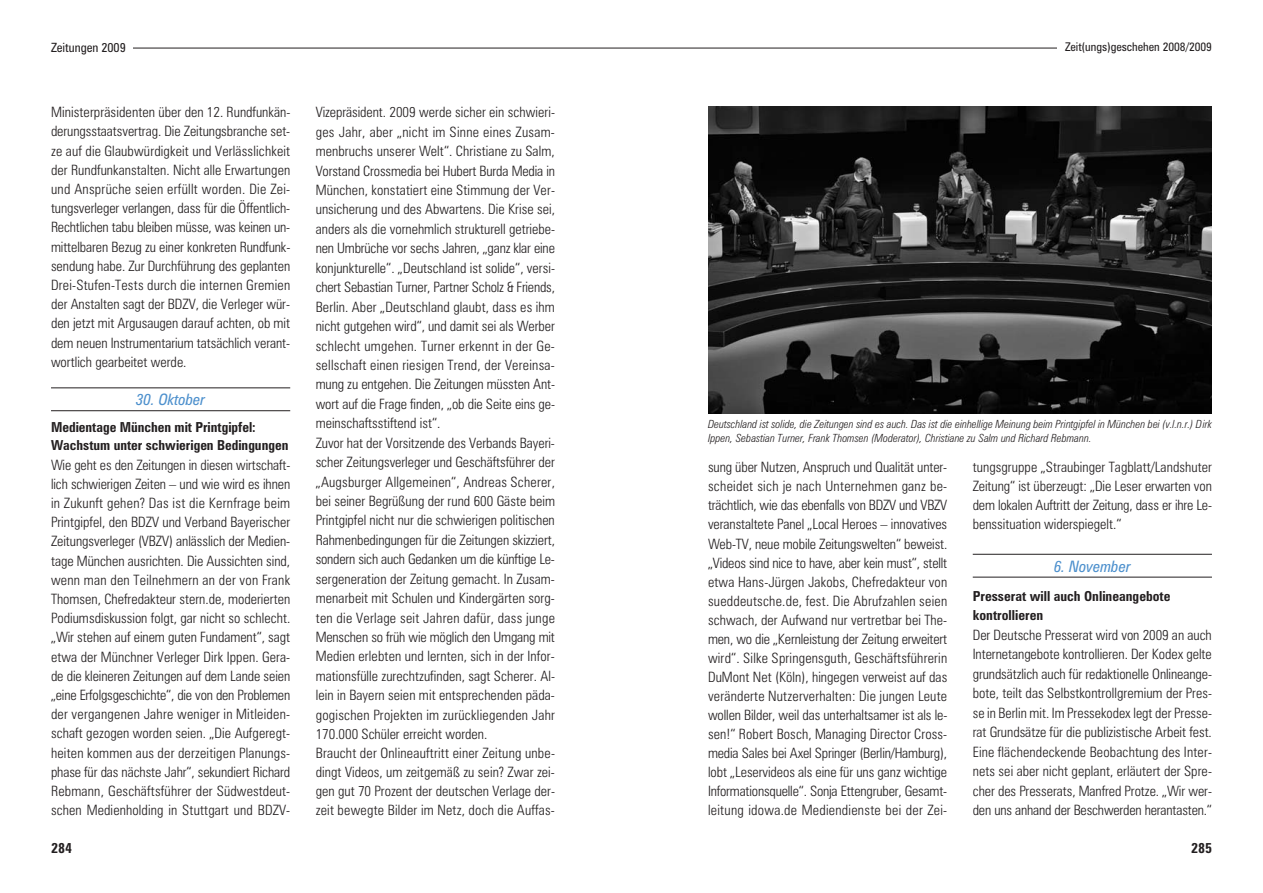
<style>
.page{position:relative;width:1263px;height:893px;background:#fff}
.page>*{position:absolute;margin:0;border:0;box-sizing:border-box;transform-origin:0 0}
.t1{font:italic 15.75px "Zurich Cn BT";color:#4d90cd}
.t2{font:14.25px/19.4px "Zurich Lt Cn BT";color:#231f20;text-align:justify}
.t3{font:700 14.25px "Zurich Cn BT";color:#231f20}
.t4{font:700 13.8px/19.5px "Zurich Cn BT";color:#231f20}
.t5{font:12.75px "Zurich Cn BT";color:#231f20}
.t6{font:12px "Zurich Cn BT";color:#231f20}
.t7{font:italic 11.25px/13.5px "Zurich Lt Cn";color:#231f20}
</style>
<div class="page">
<hr style="left:78px;top:48px;width:1104px;height:1px;background:#231f20">
<div style="left:1058px;top:33px;width:158px;height:26px;background:#fff"></div>
<hr style="left:973px;top:554px;width:239px;height:1px;background:#231f20">
<hr style="left:973px;top:577px;width:239px;height:1px;background:#231f20">
<div style="left:43px;top:33px;width:90px;height:26px;background:#fff"></div>
<hr style="left:51px;top:387px;width:239px;height:1px;background:#231f20">
<hr style="left:51px;top:410px;width:239px;height:1px;background:#231f20">
<img style="left:708px;top:106px;width:504px;height:308px">
<p class="t5" style="left:51px;top:43px;width:76px">Zeitungen 2009</p>
<p class="t6" style="left:1065px;top:43px;width:148px">Zeit(ungs)geschehen 2008/2009</p>
<p class="t2" style="left:51px;top:104px;width:241px">Ministerpräsidenten über den 12. Rundfunkän&shy;derungsstaatsvertrag. Die Zeitungsbranche set&shy;ze auf die Glaubwürdigkeit und Verlässlichkeit der Rundfunkanstalten. Nicht alle Erwartungen und Ansprüche seien erfüllt worden. Die Zei&shy;tungsverleger verlangen, dass für die Öffentlich-Rechtlichen tabu bleiben müsse, was keinen un&shy;mittelbaren Bezug zu einer konkreten Rundfunk&shy;sendung habe. Zur Durchführung des geplanten Drei-Stufen-Tests durch die internen Gremien der Anstalten sagt der BDZV, die Verleger wür&shy;den jetzt mit Argusaugen darauf achten, ob mit dem neuen Instrumentarium tatsächlich verant&shy;wortlich gearbeitet werde.</p>
<p class="t1" style="left:136px;top:394px;width:71px">30. Oktober</p>
<p class="t4" style="left:51px;top:419px;width:239px;line-height:18.8px">Medientage München mit Printgipfel:<br>Wachstum unter schwierigen Bedingungen</p>
<p class="t2" style="left:51px;top:456px;width:241px">Wie geht es den Zeitungen in diesen wirtschaft&shy;lich schwierigen Zeiten – und wie wird es ihnen in Zukunft gehen? Das ist die Kernfrage beim Printgipfel, den BDZV und Verband Bayerischer Zeitungsverleger (VBZV) anlässlich der Medien&shy;tage München ausrichten. Die Aussichten sind, wenn man den Teilnehmern an der von Frank Thomsen, Chefredakteur stern.de, moderierten Podiumsdiskussion folgt, gar nicht so schlecht. „Wir stehen auf einem guten Fundament“, sagt etwa der Münchner Verleger Dirk Ippen. Gera&shy;de die kleineren Zeitungen auf dem Lande seien „eine Erfolgsgeschichte“, die von den Problemen der vergangenen Jahre weniger in Mitleiden&shy;schaft gezogen worden seien. „Die Aufgeregt&shy;heiten kommen aus der derzeitigen Planungs&shy;phase für das nächste Jahr“, sekundiert Richard Rebmann, Geschäftsführer der Südwestdeut&shy;schen Medienholding in Stuttgart und BDZV-</p>
<p class="t2" style="left:316px;top:104px;width:241px;text-align:left">Vizepräsident. 2009 werde sicher ein schwieri&shy;ges Jahr, aber „nicht im Sinne eines Zusam - menbruchs unserer Welt“. Christiane zu Salm, Vorstand Crossmedia bei Hubert Burda Media in München, konstatiert eine Stimmung der Ver&shy;unsicherung und des Abwartens. Die Krise sei, anders als die vornehmlich strukturell getriebe&shy;nen Umbrüche vor sechs Jahren, „ganz klar eine konjunkturelle“. „Deutschland ist solide“, versi&shy;chert Sebastian Turner, Partner Scholz &amp; Friends, Berlin. Aber „Deutschland glaubt, dass es ihm nicht gutgehen wird“, und damit sei als Werber schlecht umgehen. Turner erkennt in der Ge&shy;sellschaft einen riesigen Trend, der Vereinsa&shy;mung zu entgehen. Die Zeitungen müssten Ant&shy;wort auf die Frage finden, „ob die Seite eins ge&shy;meinschaftsstiftend ist“.<br>Zuvor hat der Vorsitzende des Verbands Bayeri&shy;scher Zeitungsverleger und Geschäftsführer der „Augsburger Allgemeinen“, Andreas Scherer, bei seiner Begrüßung der rund 600 Gäste beim Printgipfel nicht nur die schwierigen politischen Rahmenbedingungen für die Zeitungen skizziert, sondern sich auch Gedanken um die künftige Le&shy;sergeneration der Zeitung gemacht. In Zusam - menarbeit mit Schulen und Kindergärten sorg&shy;ten die Verlage seit Jahren dafür, dass junge Menschen so früh wie möglich den Umgang mit Medien erlebten und lernten, sich in der Infor&shy;mationsfülle zurechtzufinden, sagt Scherer. Al&shy;lein in Bayern seien mit entsprechenden päda&shy;gogischen Projekten im zurückliegenden Jahr 170.000 Schüler erreicht worden.<br>Braucht der Onlineauftritt einer Zeitung unbe&shy;dingt Videos, um zeitgemäß zu sein? Zwar zei&shy;gen gut 70 Prozent der deutschen Verlage der&shy;zeit bewegte Bilder im Netz, doch die Auffas-</p>
<p class="t7" style="left:708px;top:419px;width:505px">Deutschland ist solide, die Zeitungen sind es auch. Das ist die einhellige Meinung beim Printgipfel in München bei (v.l.n.r.) Dirk<br>Ippen, Sebastian Turner, Frank Thomsen (Moderator), Christiane zu Salm und Richard Rebmann.</p>
<p class="t2" style="left:708px;top:459px;width:241px">sung über Nutzen, Anspruch und Qualität unter&shy;scheidet sich je nach Unternehmen ganz be&shy;trächtlich, wie das ebenfalls von BDZV und VBZV veranstaltete Panel „Local Heroes – innovatives Web-TV, neue mobile Zeitungswelten“ beweist. „Videos sind nice to have, aber kein must“, stellt etwa Hans-Jürgen Jakobs, Chefredakteur von sueddeutsche.de, fest. Die Abrufzahlen seien schwach, der Aufwand nur vertretbar bei The&shy;men, wo die „Kernleistung der Zeitung erweitert wird“. Silke Springensguth, Geschäftsführerin DuMont Net (Köln), hingegen verweist auf das veränderte Nutzerverhalten: Die jungen Leute wollen Bilder, weil das unterhaltsamer ist als le&shy;sen!“ Robert Bosch, Managing Director Cross&shy;media Sales bei Axel Springer (Berlin/Hamburg), lobt „Leservideos als eine für uns ganz wichtige Informationsquelle“. Sonja Ettengruber, Gesamt - leitung idowa.de Mediendienste bei der Zei-</p>
<p class="t2" style="left:973px;top:459px;width:241px">tungsgruppe „Straubinger Tagblatt/Landshuter Zeitung“ ist überzeugt: „Die Leser erwarten von dem lokalen Auftritt der Zeitung, dass er ihre Le&shy;benssituation widerspiegelt.“</p>
<p class="t1" style="left:1054px;top:560px;width:78px">6. November</p>
<p class="t4" style="left:973px;top:587px;width:199px">Presserat will auch Onlineangebote kontrollieren</p>
<p class="t2" style="left:973px;top:626px;width:241px">Der Deutsche Presserat wird von 2009 an auch Internetangebote kontrollieren. Der Kodex gelte grundsätzlich auch für redaktionelle Onlineange - bote, teilt das Selbstkontrollgremium der Pres&shy;se in Berlin mit. Im Pressekodex legt der Presse&shy;rat Grundsätze für die publizistische Arbeit fest.<br>Eine flächendeckende Beobachtung des Inter&shy;nets sei aber nicht geplant, erläutert der Spre&shy;cher des Presserats, Manfred Protze. „Wir wer&shy;den uns anhand der Beschwerden herantasten.“</p>
<p class="t3" style="left:51px;top:842px;width:23px">284</p>
<p class="t3" style="left:1191px;top:842px;width:23px">285</p>
</div>
